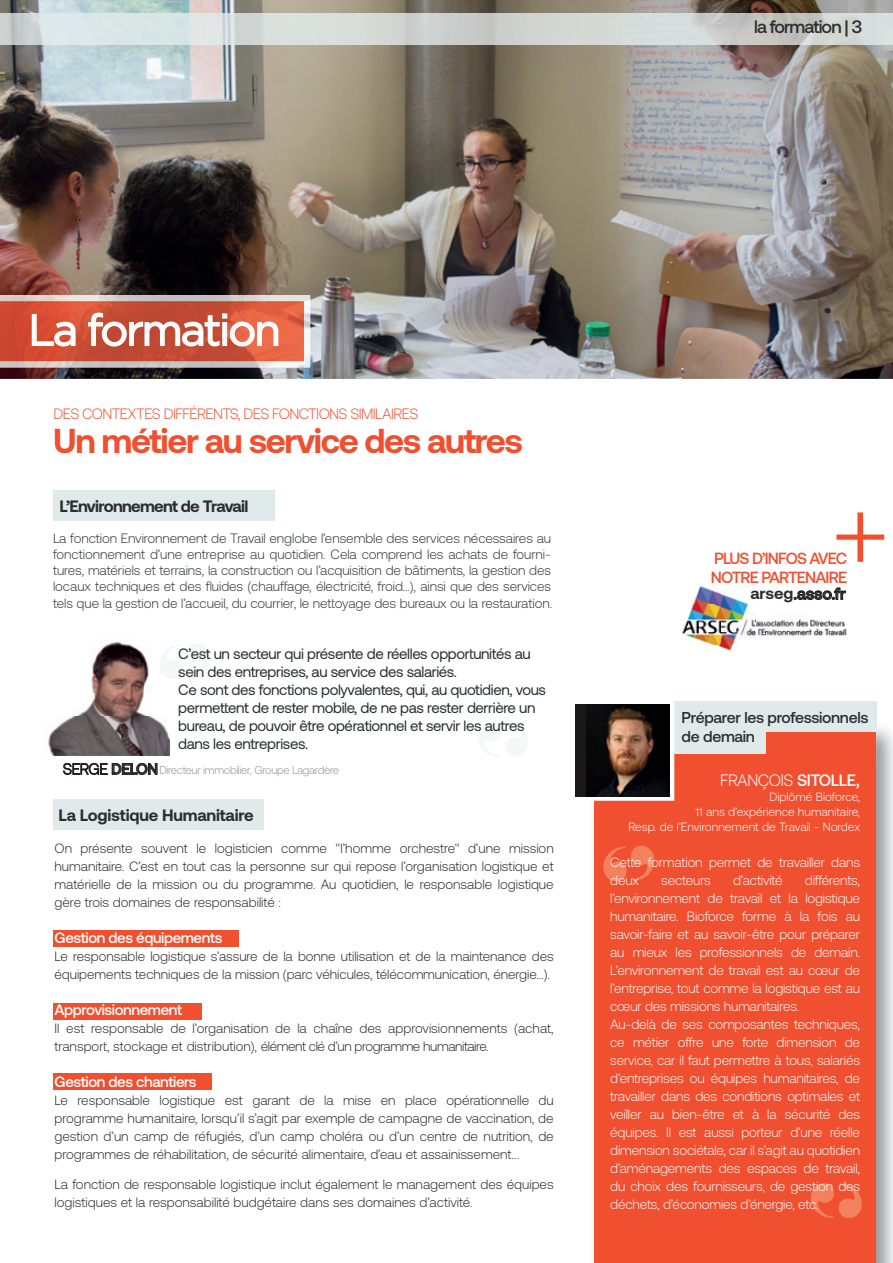
<style>
.page{position:relative;width:893px;height:1263px;background:#fff}
.page>*{position:absolute;margin:0;border:0;box-sizing:border-box;transform-origin:0 0}
.t1{font:300 120.6px "Aeonik";color:#f05030}
.t2{font:114.9px "Elephant";color:#f5f8f9}
.t3{font:114.9px "Elephant";color:#f4815d}
.t4{font:43.5px "Gotham";letter-spacing:-.05em;color:#fff}
.t5{font:700 34.5px "Aeonik";letter-spacing:-.04em;color:#f05030}
.t6{font:500 18px "Aeonik";letter-spacing:-.05em;color:#2b2e2e}
.t7{font:700 16.5px "Aeonik";letter-spacing:-.025em;color:#2b2e2e}
.t8{font:300 16.5px "Aeonik";letter-spacing:-.025em;color:#fff}
.t9{font:500 16.2px/35.4px "Aeonik";letter-spacing:-.05em;color:#f05030;text-align:right}
.t10{font:500 15.75px/18.9px "Aeonik";letter-spacing:-.02em;color:#2b2e2e}
.t11{font:15px/18px "Aeonik";letter-spacing:-.025em;color:#2b2e2e}
.t12{font:500 15px "Aeonik";letter-spacing:-.025em;color:#fff}
.t13{font:300 15px "Aeonik";letter-spacing:-.04em;color:#f05030}
.t14{font:300 13.5px/18px "Aeonik";color:#231f20}
.t15{font:300 13.5px/18px "Aeonik";letter-spacing:-.01em;color:#fff}
.t16{font:300 13.5px/16.2px "Aeonik";letter-spacing:-.005em;color:#2b2e2e;text-align:justify}
.t17{font:300 12px/15px "Aeonik";color:#fff;text-align:right}
.t18{font:300 11.25px "Aeonik";letter-spacing:-.025em;color:#8d8f92}
.s1{font-size:15.45px;color:#2b2e2e}
.s2{font-weight:500;font-size:15.45px;color:#2b2e2e}
.s3{font-weight:700;color:#2b2e2e}
.s4{color:#2b2e2e}
.s5{font-weight:500}
.s6{font-family:"Gotham";font-weight:500}
</style>
<div class="page">
<div style="left:53px;top:1002px;width:149px;height:17px;background:#f05030"></div>
<div style="left:53px;top:1073px;width:159px;height:17px;background:#f05030"></div>
<div style="left:53px;top:930px;width:186px;height:17px;background:#f05030"></div>
<img style="left:682px;top:586px;width:165px;height:65px">
<img style="left:0;top:0;width:893px;height:379px">
<img style="left:0;top:13px;width:893px;height:32px">
<img style="left:876px;top:717px;width:17px;height:49px">
<img style="left:594px;top:801px;width:1px;height:462px">
<div style="left:595px;top:727px;width:281px;height:536px;background:#f05030"></div>
<div style="left:671px;top:723px;width:94px;height:31px;background:#e0eaeb"></div>
<div style="left:671px;top:701px;width:205px;height:30px;background:#e0eaeb"></div>
<div style="left:53px;top:490px;width:222px;height:30px;background:#e0eaeb"></div>
<div style="left:53px;top:799px;width:211px;height:30px;background:#e0eaeb"></div>
<svg style="left:793px;top:588px;width:53px;height:12px"></svg>
<img style="left:48px;top:642px;width:121px;height:114px">
<svg style="left:63px;top:763px;width:94px;height:12px"></svg>
<img style="left:159px;top:643px;width:10px;height:36px">
<svg style="left:121px;top:115px;width:54px;height:6px"></svg>
<svg style="left:575px;top:701px;width:99px;height:100px"></svg>
<div style="left:576px;top:705px;width:94px;height:92px;background:#1a1817"></div>
<img style="left:586px;top:705px;width:84px;height:92px">
<img style="left:0;top:295px;width:310px;height:72px">
<svg style="left:31px;top:313px;width:45px;height:34px;background:#e17965"></svg>
<svg style="left:87px;top:312px;width:192px;height:35px;background:#d77a67"></svg>
<h3 class="t6" style="left:754px;top:16px;width:110px">la formation | 3</h3>
<h3 class="t4" style="left:28px;top:302px;width:254px">La formation</h3>
<p class="t13" style="left:53px;top:405px;width:366px">DES CONTEXTES DIFFÉRENTS, DES FONCTIONS SIMILAIRES</p>
<h3 class="t5" style="left:53px;top:421px;width:471px">Un métier au service des autres</h3>
<p class="t7" style="left:60px;top:497px;width:190px">L’Environnement de Travail</p>
<p class="t16" style="left:53px;top:530px;width:501px">La fonction Environnement de Travail englobe l’ensemble des services nécessaires au fonctionnement d’une entreprise au quotidien. Cela comprend les achats de fourni&shy;tures, matériels et terrains, la construction ou l’acquisition de bâtiments, la gestion des locaux techniques et des fluides (chauffage, électricité, froid…), ainsi que des services tels que la gestion de l’accueil, du courrier, le nettoyage des bureaux ou la restauration.</p>
<h2 class="t2" style="left:158px;top:615px;width:55px">‘’</h2>
<p class="t11" style="left:178px;top:645px;width:369px">C’est un secteur qui présente de réelles opportunités au sein des entreprises, au service des salariés.<br>Ce sont des fonctions polyvalentes, qui, au quotidien, vous permettent de rester mobile, de ne pas rester derrière un bureau, de pouvoir être opérationnel et servir les autres dans les entreprises.</p>
<p class="t18" style="left:63px;top:764px;width:278px"><span class="s1">SERGE</span> <span class="s2">DELON</span>Directeur immobilier, Groupe Lagardère</p>
<p class="t7" style="left:59px;top:806px;width:197px">La Logistique Humanitaire</p>
<p class="t14" style="left:55px;top:839px;width:501px;text-align:justify">On présente souvent le logisticien comme "l’homme orchestre" d’une mission humanitaire. C’est en tout cas la personne sur qui repose l’organisation logistique et matérielle de la mission ou du programme. Au quotidien, le responsable logistique gère trois domaines de responsabilité :</p>
<p class="t12" style="left:55px;top:929px;width:169px">Gestion des équipements</p>
<p class="t14" style="left:55px;top:947px;width:501px">Le responsable logistique s’assure de la bonne utilisation et de la maintenance des équipements techniques de la mission (parc véhicules, télécommunication, énergie...).</p>
<p class="t12" style="left:55px;top:1001px;width:129px">Approvisionnement</p>
<p class="t14" style="left:55px;top:1019px;width:501px">Il est responsable de l’organisation de la chaîne des approvisionnements (achat, transport, stockage et distribution), élément clé d’un programme humanitaire.</p>
<p class="t12" style="left:55px;top:1073px;width:144px">Gestion des chantiers</p>
<p class="t14" style="left:55px;top:1091px;width:501px;text-align:justify">Le responsable logistique est garant de la mise en place opérationnelle du programme humanitaire, lorsqu’il s’agit par exemple de campagne de vaccination, de gestion d’un camp de réfugiés, d’un camp choléra ou d’un centre de nutrition, de programmes de réhabilitation, de sécurité alimentaire, d’eau et assainissement...</p>
<p class="t14" style="left:55px;top:1175px;width:501px">La fonction de responsable logistique inclut également le management des équipes logistiques et la responsabilité budgétaire dans ses domaines d’activité.</p>
<h1 class="t1" style="left:828px;top:464px;width:65px">+</h1>
<p class="t9" style="left:714px;top:540px;width:135px">PLUS D’INFOS AVEC <span class="s3">arseg</span><span class="s4">.asso.fr</span></p>
<p class="t9" style="left:711px;top:559px;width:138px">NOTRE PARTENAIRE</p>
<p class="t10" style="left:682px;top:708px;width:188px">Préparer les professionnels de demain</p>
<p class="t8" style="left:720px;top:771px;width:142px">FRANÇOIS <span class="s5">SITOLLE</span><span class="s6">,</span></p>
<p class="t17" style="left:628px;top:789px;width:233px">Diplômé Bioforce,<br>11 ans d’expérience humanitaire,<br>Resp. de l’Environnement de Travail - Nordex</p>
<p class="t15" style="left:610px;top:853px;width:251px">Cette formation permet de travailler dans deux</p>
<h2 class="t3" style="left:602px;top:817px;width:55px">‘’</h2>
<p class="t15" style="left:661px;top:871px;width:51px">secteurs</p>
<p class="t15" style="left:733px;top:871px;width:51px">d’activité</p>
<p class="t15" style="left:610px;top:871px;width:251px;text-indent:195px">différents, l’environnement de travail et la logistique humanitaire. Bioforce forme à la fois au savoir-faire et au savoir-être pour préparer au mieux les professionnels de demain.<br>L’environnement de travail est au cœur de l’entreprise, tout comme la logistique est au cœur des missions humanitaires.<br>Au-delà de ses composantes techniques, ce métier offre une forte dimension de service, car il faut permettre à tous, salariés d’entreprises ou équipes humanitaires, de travailler dans des conditions optimales et veiller au bien-être et à la sécurité des équipes. Il est aussi porteur d’une réelle dimension sociétale, car il s’agit au quotidien d’aménagements des espaces de travail, du choix des fournisseurs, de gestion des déchets, d’économies d’énergie, etc.</p>
</div>
